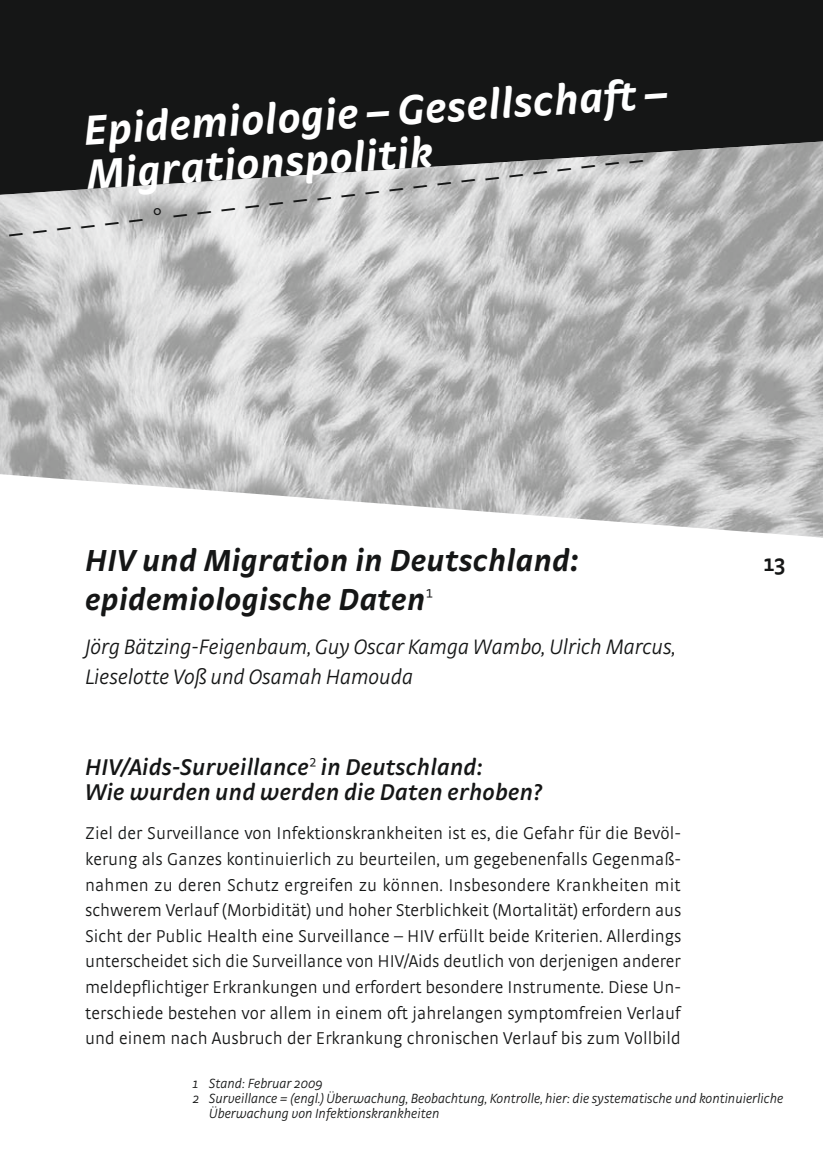
<style>
.page{position:relative;width:823px;height:1174px;background:#fff}
.page>*{position:absolute;margin:0;border:0;box-sizing:border-box;transform-origin:0 0}
.t1{font:italic 700 44px/43.4px "Strada";color:#fff}
.t2{font:italic 700 32px "Strada";letter-spacing:.01em;color:#151616}
.t3{font:italic 600 24px/25.6px "Strada";letter-spacing:.01em;color:#151616}
.t4{font:24px "Helvetica";color:#151616}
.t5{font:600 24px "Strada";color:#151616}
.t6{font:italic 300 22px/30px "Strada";color:#151616}
.t7{font:300 18px/25.6px "Strada";color:#151616;text-align:justify}
.t8{font:italic 300 14px "Strada";color:#151616}
</style>
<div class="page">
<div style="left:0;top:0;width:822px;height:204px;background:#151616"></div>
<img style="left:0;top:141px;width:822px;height:396px">
<h1 class="t1" style="left:82px;top:109px;width:586px;rotate:-4deg">Epidemiologie – Gesellschaft –<br>Migrationspolitik</h1>
<h3 class="t4" style="left:7px;top:217px;width:639px;rotate:-7deg">––––––°––––––––––––––––––––</h3>
<h2 class="t2" style="left:85px;top:541px;width:494px">HIV und Migration in Deutschland:</h2>
<h3 class="t5" style="left:763px;top:549px;width:23px">13</h3>
<h2 class="t2" style="left:85px;top:580px;width:349px">epidemiologische Daten<sup>1</sup></h2>
<p class="t6" style="left:85px;top:631px;width:591px">Jörg Bätzing-Feigenbaum, Guy Oscar Kamga Wambo, Ulrich Marcus,<br>Lieselotte Voß und Osamah Hamouda</p>
<h3 class="t3" style="left:85px;top:753px;width:458px">HIV/Aids-Surveillance<sup>2</sup> in Deutschland:<br>Wie wurden und werden die Daten erhoben?</h3>
<p class="t7" style="left:85px;top:820px;width:597px">Ziel der Surveillance von Infektionskrankheiten ist es, die Gefahr für die Bevöl&shy;kerung als Ganzes kontinuierlich zu beurteilen, um gegebenenfalls Gegenmaß&shy;nahmen zu deren Schutz ergreifen zu können. Insbesondere Krankheiten mit schwerem Verlauf (Morbidität) und hoher Sterblichkeit (Mortalität) erfordern aus Sicht der Public Health eine Surveillance – HIV erfüllt beide Kriterien. Allerdings unterscheidet sich die Surveillance von HIV/Aids deutlich von derjenigen anderer meldepflichtiger Erkrankungen und erfordert besondere Instrumente. Diese Un&shy;terschiede bestehen vor allem in einem oft jahrelangen symptomfreien Verlauf und einem nach Ausbruch der Erkrankung chronischen Verlauf bis zum Vollbild</p>
<p class="t8" style="left:193px;top:1075px;width:131px">1 Stand: Februar 2009</p>
<p class="t8" style="left:193px;top:1090px;width:591px">2 Surveillance = (engl.) Überwachung, Beobachtung, Kontrolle, hier: die systematische und kontinuierliche</p>
<p class="t8" style="left:209px;top:1105px;width:232px">Überwachung von Infektionskrankheiten</p>
</div>
